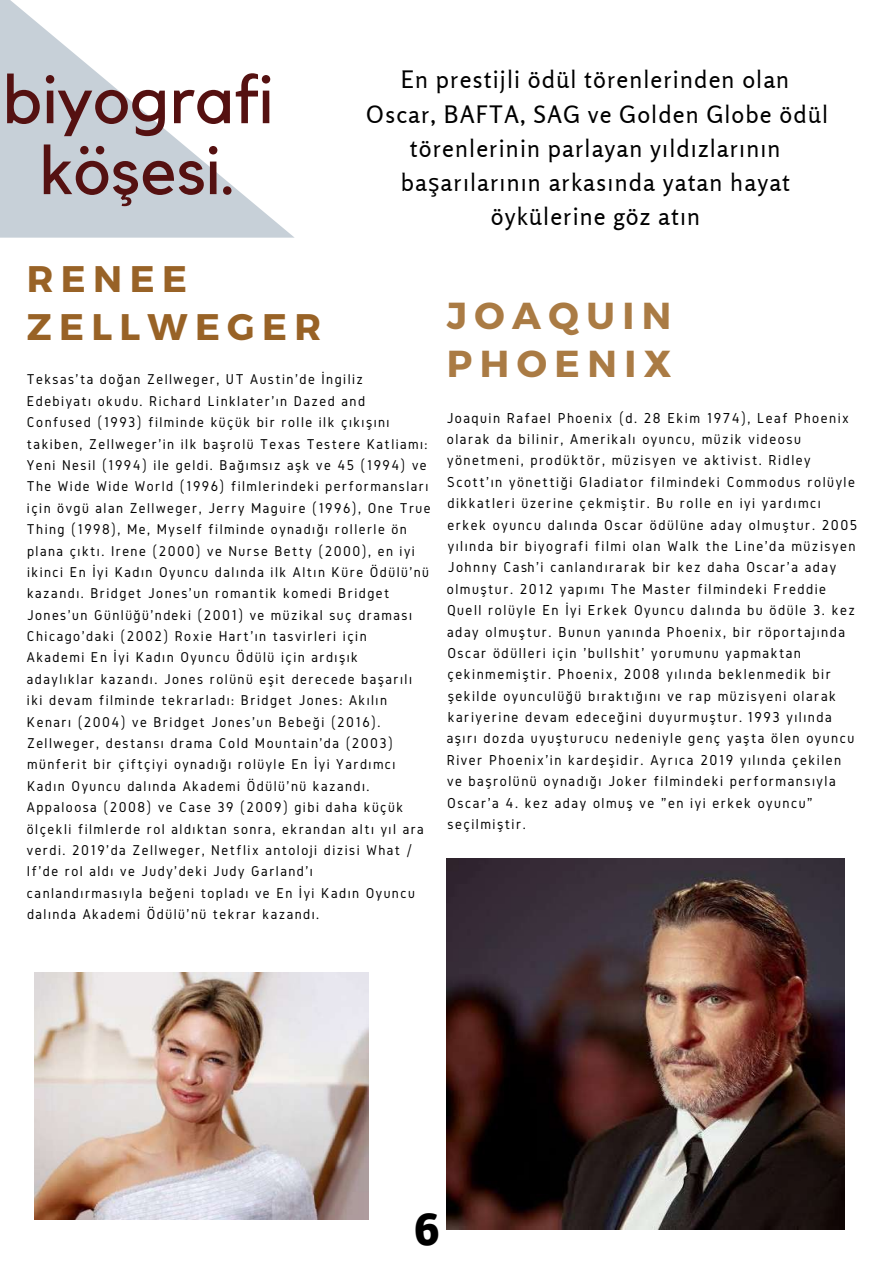
<style>
.page{position:relative;width:893px;height:1263px;background:#fff}
.page>*{position:absolute;margin:0;border:0;box-sizing:border-box;transform-origin:0 0}
.t1{font:67.95px/70.9px "Kollektif";color:#511;text-align:center}
.t2{font:700 48.6px "Signika";color:#000}
.t3{font:700 37.5px/48.4px "Montserrat";letter-spacing:.2em;color:#aa7b44}
.t4{font:700 36.9px/47.8px "Montserrat";letter-spacing:.2em;color:#986226}
.t5{font:24px/34.3px "Rosario";letter-spacing:.045em;color:#000;text-align:center}
.t6{font:15px/21.5px "Gidole";letter-spacing:.1em;color:#000}
.t7{font:14.85px/21.5px "Gidole";letter-spacing:.1em;color:#000}
.s1{font-family:"Noto Sans"}
</style>
<div class="page">
<svg style="left:0;top:0;width:295px;height:238px;fill:#c7d0d8"></svg>
<img style="left:35px;top:972px;width:333px;height:247px">
<img style="left:447px;top:858px;width:397px;height:371px">
<h1 class="t1" style="left:3px;top:64px;width:271px">biyografi köşesi.</h1>
<h3 class="t5" style="left:366px;top:62px;width:463px">En prestijli ödül törenlerinden olan Oscar, BAFTA, SAG ve Golden Globe ödül törenlerinin parlayan yıldızlarının ba<span class="s1">ş</span>arılarının arkasında yatan hayat öykülerine göz atın</h3>
<h3 class="t4" style="left:27px;top:255px;width:296px">RENEE<br>ZELLWEGER</h3>
<p class="t7" style="left:27px;top:369px;width:405px">Teksas'ta doğan Zellweger, UT Austin'de İngiliz Edebiyatı okudu. Richard Linklater'ın Dazed and Confused (1993) filminde küçük bir rolle ilk çıkışını takiben, Zellweger'in ilk başrolü Texas Testere Katliamı:<br>Yeni Nesil (1994) ile geldi. Bağımsız aşk ve 45 (1994) ve The Wide Wide World (1996) filmlerindeki performansları için övgü alan Zellweger, Jerry Maguire (1996), One True Thing (1998), Me, Myself filminde oynadığı rollerle ön plana çıktı. Irene (2000) ve Nurse Betty (2000), en iyi ikinci En İyi Kadın Oyuncu dalında ilk Altın Küre Ödülü'nü kazandı. Bridget Jones'un romantik komedi Bridget Jones'un Günlüğü'ndeki (2001) ve müzikal suç draması Chicago'daki (2002) Roxie Hart'ın tasvirleri için<br>Akademi En İyi Kadın Oyuncu Ödülü için ardışık<br>adaylıklar kazandı. Jones rolünü eşit derecede başarılı iki devam filminde tekrarladı: Bridget Jones: Akılın Kenarı (2004) ve Bridget Jones'un Bebeği (2016).<br>Zellweger, destansı drama Cold Mountain'da (2003) münferit bir çiftçiyi oynadığı rolüyle En İyi Yardımcı Kadın Oyuncu dalında Akademi Ödülü'nü kazandı.<br>Appaloosa (2008) ve Case 39 (2009) gibi daha küçük ölçekli filmlerde rol aldıktan sonra, ekrandan altı yıl ara verdi. 2019'da Zellweger, Netflix antoloji dizisi What / If'de rol aldı ve Judy'deki Judy Garland'ı canlandırmasıyla beğeni topladı ve En İyi Kadın Oyuncu dalında Akademi Ödülü'nü tekrar kazandı.</p>
<h3 class="t3" style="left:447px;top:292px;width:226px">JOAQUIN<br>PHOENIX</h3>
<p class="t6" style="left:447px;top:407px;width:412px">Joaquin Rafael Phoenix (d. 28 Ekim 1974), Leaf Phoenix olarak da bilinir, Amerikalı oyuncu, müzik videosu yönetmeni, prodüktör, müzisyen ve aktivist. Ridley Scott'ın yönettiği Gladiator filmindeki Commodus rolüyle dikkatleri üzerine çekmiştir. Bu rolle en iyi yardımcı erkek oyuncu dalında Oscar ödülüne aday olmuştur. 2005 yılında bir biyografi filmi olan Walk the Line'da müzisyen Johnny Cash'i canlandırarak bir kez daha Oscar'a aday olmuştur. 2012 yapımı The Master filmindeki Freddie Quell rolüyle En İyi Erkek Oyuncu dalında bu ödüle 3. kez aday olmuştur. Bunun yanında Phoenix, bir röportajında Oscar ödülleri için 'bullshit' yorumunu yapmaktan çekinmemiştir. Phoenix, 2008 yılında beklenmedik bir şekilde oyunculüğü bıraktığını ve rap müzisyeni olarak kariyerine devam edeceğini duyurmuştur. 1993 yılında aşırı dozda uyuşturucu nedeniyle genç yaşta ölen oyuncu River Phoenix'in kardeşidir. Ayrıca 2019 yılında çekilen ve başrolünü oynadığı Joker filmindeki performansıyla Oscar'a 4. kez aday olmuş ve "en iyi erkek oyuncu" seçilmiştir.</p>
<h2 class="t2" style="left:414px;top:1200px;width:27px">6</h2>
</div>
